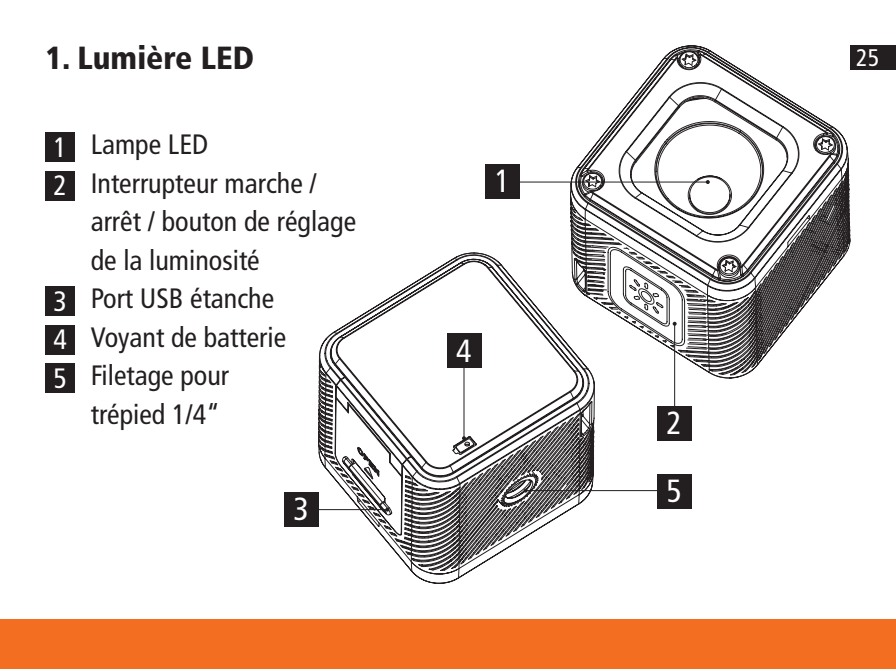
<style>
.page{position:relative;width:896px;height:669px;background:#fff}
.page>*{position:absolute;margin:0;border:0;box-sizing:border-box;transform-origin:0 0}
.t1{font:900 condensed 32px "Frutiger LT";color:#231f20}
.t2{font:condensed 32px "Frutiger LT";color:#fff}
.t3{font:condensed 28px/38.4px "Frutiger LT";color:#231f20}
.t4{font:condensed 28px "Frutiger LT";color:#fff}
.t5{font:condensed 24px "Frutiger LT";color:#fff}
</style>
<div class="page">
<div style="left:850px;top:45px;width:46px;height:24px;background:#231f20"></div>
<svg style="left:318px;top:252px;width:277px;height:161px"></svg>
<svg style="left:662px;top:45px;width:188px;height:134px"></svg>
<svg style="left:570px;top:59px;width:266px;height:316px"></svg>
<svg style="left:570px;top:61px;width:266px;height:255px"></svg>
<hr style="left:515px;top:181px;width:193px;height:2px;background:#231f20">
<svg style="left:706px;top:179px;width:144px;height:197px"></svg>
<hr style="left:674px;top:324px;width:1px;height:92px;background:#231f20">
<svg style="left:672px;top:322px;width:4px;height:4px"></svg>
<hr style="left:463px;top:351px;width:2px;height:87px;background:#231f20">
<hr style="left:525px;top:490px;width:145px;height:1px;background:#231f20">
<svg style="left:318px;top:413px;width:277px;height:162px"></svg>
<div style="left:657px;top:474px;width:34px;height:34px;background:#231f20"></div>
<div style="left:657px;top:406px;width:34px;height:34px;background:#231f20"></div>
<div style="left:485px;top:165px;width:34px;height:34px;background:#231f20"></div>
<div style="left:447px;top:334px;width:34px;height:34px;background:#231f20"></div>
<div style="left:284px;top:493px;width:34px;height:34px;background:#231f20"></div>
<div style="left:0;top:620px;width:896px;height:49px;background:#f36e21"></div>
<div style="left:45px;top:132px;width:30px;height:30px;background:#231f20"></div>
<div style="left:45px;top:171px;width:30px;height:30px;background:#231f20"></div>
<div style="left:45px;top:286px;width:30px;height:30px;background:#231f20"></div>
<div style="left:45px;top:325px;width:30px;height:30px;background:#231f20"></div>
<div style="left:45px;top:363px;width:30px;height:30px;background:#231f20"></div>
<p class="t1" style="left:45px;top:39px;width:210px">1. Lumière LED</p>
<p class="t4" style="left:54px;top:131px;width:15px">1</p>
<p class="t4" style="left:54px;top:169px;width:15px">2</p>
<p class="t4" style="left:54px;top:285px;width:15px">3</p>
<p class="t4" style="left:54px;top:323px;width:15px">4</p>
<p class="t4" style="left:54px;top:362px;width:15px">5</p>
<p class="t3" style="left:91px;top:126px;width:119px">Lampe LED</p>
<p class="t3" style="left:91px;top:164px;width:267px">Interrupteur marche / arrêt / bouton de réglage de la luminosité</p>
<p class="t3" style="left:91px;top:280px;width:185px">Port USB étanche</p>
<p class="t3" style="left:91px;top:318px;width:197px">Voyant de batterie</p>
<p class="t3" style="left:91px;top:357px;width:140px">Filetage pour trépied 1/4“</p>
<p class="t2" style="left:293px;top:491px;width:17px">3</p>
<p class="t2" style="left:495px;top:163px;width:17px">1</p>
<p class="t2" style="left:456px;top:332px;width:17px">4</p>
<p class="t2" style="left:666px;top:404px;width:17px">2</p>
<p class="t2" style="left:666px;top:472px;width:17px">5</p>
<p class="t5" style="left:856px;top:43px;width:25px">25</p>
</div>
